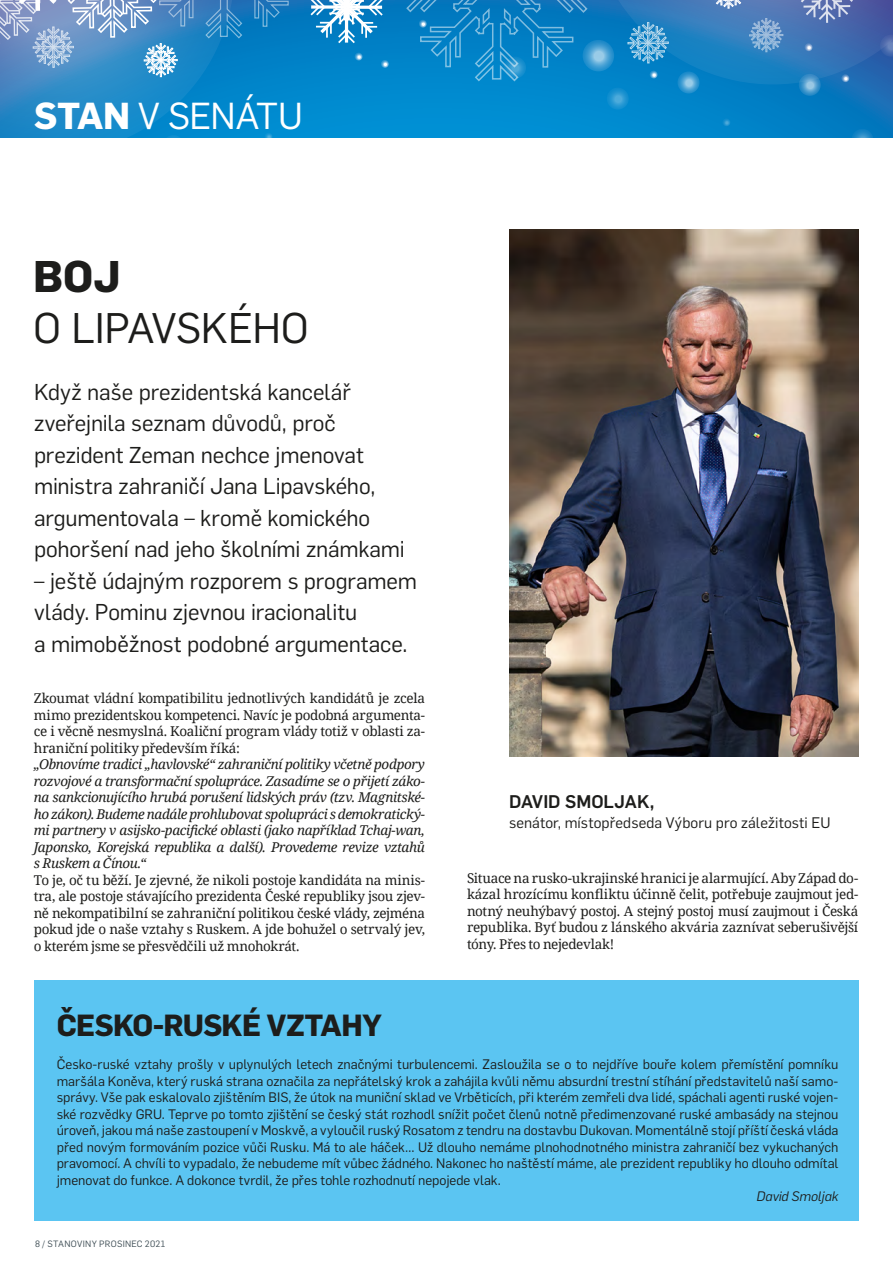
<style>
.page{position:relative;width:893px;height:1263px;background:#fff}
.page>*{position:absolute;margin:0;border:0;box-sizing:border-box;transform-origin:0 0}
.t1{font:700 43.5px "Flama";color:#1d1d1b}
.t2{font:42px "Flama";letter-spacing:-.01em;color:#1d1d1b}
.t3{font:36.9px "Flama";letter-spacing:-.015em;color:#fff}
.t4{font:700 30px "Flama";letter-spacing:-.025em;color:#1d1d1b}
.t5{font:22.5px/31.5px "Flama";letter-spacing:-.005em;color:#1d1d1b}
.t6{font:500 18px "Flama";color:#1d1d1b}
.t7{font:15px "Flama";letter-spacing:.01em;color:#1d1d1b}
.t8{font:13.5px/16.5px "Flama";color:#1d1d1b;text-align:justify}
.t9{font:13.5px/16.5px "Noto Serif";letter-spacing:-.025em;color:#1d1d1b;text-align:justify}
.t10{font:italic 13.5px/16.5px "Noto Serif";letter-spacing:-.03em;color:#1d1d1b;text-align:justify}
.t11{font:italic 13.5px "Flama";letter-spacing:-.005em;color:#1d1d1b}
.t12{font:9px "Flama";letter-spacing:.03em;color:#3f4e55}
.s1{font-weight:700}
</style>
<div class="page">
<svg style="left:0;top:0;width:893px;height:138px;background:#2188c7"></svg>
<img style="left:509px;top:230px;width:350px;height:527px">
<div style="left:34px;top:980px;width:824px;height:240px;background:#5bc5f2"></div>
<h3 class="t3" style="left:34px;top:90px;width:270px"><span class="s1">STAN</span> V SENÁTU</h3>
<h1 class="t1" style="left:33px;top:245px;width:89px">BOJ</h1>
<h2 class="t2" style="left:33px;top:299px;width:277px">O LIPAVSKÉHO</h2>
<h3 class="t5" style="left:34px;top:375px;width:372px">Když naše prezidentská kancelář zveřejnila seznam důvodů, proč prezident Zeman nechce jmenovat ministra zahraničí Jana Lipavského, argumentovala – kromě komického pohoršení nad jeho školními známkami</h3>
<h3 class="t5" style="left:34px;top:564px;width:385px">– ještě údajným rozporem s programem vlády. Pominu zjevnou iracionalitu<br>a mimoběžnost podobné argumentace.</h3>
<p class="t9" style="left:34px;top:690px;width:393px">Zkoumat vládní kompatibilitu jednotlivých kandidátů je zcela mimo prezidentskou kompetenci. Navíc je podobná argumenta&shy;ce i věcně nesmyslná. Koaliční program vlády totiž v oblasti za&shy;hraniční politiky především říká:</p>
<p class="t10" style="left:34px;top:756px;width:393px">„Obnovíme tradici „havlovské“ zahraniční politiky včetně podpory rozvojové a transformační spolupráce. Zasadíme se o přijetí záko&shy;na sankcionujícího hrubá porušení lidských práv (tzv. Magnitské&shy;ho zákon). Budeme nadále prohlubovat spolupráci s demokratický&shy;mi partnery v asijsko-pacifické oblasti (jako například Tchaj-wan, Japonsko, Korejská republika a další). Provedeme revize vztahů s Ruskem a Čínou.“</p>
<p class="t9" style="left:34px;top:871px;width:393px">To je, oč tu běží. Je zjevné, že nikoli postoje kandidáta na minis&shy;tra, ale postoje stávajícího prezidenta České republiky jsou zjev&shy;ně nekompatibilní se zahraniční politikou české vlády, zejména pokud jde o naše vztahy s Ruskem. A jde bohužel o setrvalý jev, o kterém jsme se přesvědčili už mnohokrát.</p>
<h3 class="t6" style="left:509px;top:789px;width:147px">DAVID SMOLJAK,</h3>
<p class="t7" style="left:509px;top:812px;width:323px">senátor, místopředseda Výboru pro záležitosti EU</p>
<p class="t9" style="left:467px;top:869px;width:393px">Situace na rusko-ukrajinské hranici je alarmující. Aby Západ do&shy;kázal hrozícímu konfliktu účinně čelit, potřebuje zaujmout jed&shy;notný neuhýbavý postoj. A stejný postoj musí zaujmout i Česká republika. Byť budou z lánského akvária zaznívat seberušivější tóny. Přes to nejedevlak!</p>
<h3 class="t4" style="left:57px;top:1004px;width:327px">ČESKO-RUSKÉ VZTAHY</h3>
<p class="t8" style="left:57px;top:1055px;width:783px">Česko-ruské vztahy prošly v uplynulých letech značnými turbulencemi. Zasloužila se o to nejdříve bouře kolem přemístění pomníku maršála Koněva, který ruská strana označila za nepřátelský krok a zahájila kvůli němu absurdní trestní stíhání představitelů naší samo&shy;správy. Vše pak eskalovalo zjištěním BIS, že útok na muniční sklad ve Vrběticích, při kterém zemřeli dva lidé, spáchali agenti ruské vojen&shy;ské rozvědky GRU. Teprve po tomto zjištění se český stát rozhodl snížit počet členů notně předimenzované ruské ambasády na stejnou úroveň, jakou má naše zastoupení v Moskvě, a vyloučil ruský Rosatom z tendru na dostavbu Dukovan. Momentálně stojí příští česká vláda před novým formováním pozice vůči Rusku. Má to ale háček… Už dlouho nemáme plnohodnotného ministra zahraničí bez vykuchaných pravomocí. A chvíli to vypadalo, že nebudeme mít vůbec žádného. Nakonec ho naštěstí máme, ale prezident republiky ho dlouho odmítal jmenovat do funkce. A dokonce tvrdil, že přes tohle rozhodnutí nepojede vlak.</p>
<p class="t11" style="left:756px;top:1187px;width:83px">David Smoljak</p>
<p class="t12" style="left:35px;top:1238px;width:132px">8 / STANOVINY PROSINEC 2021</p>
</div>
